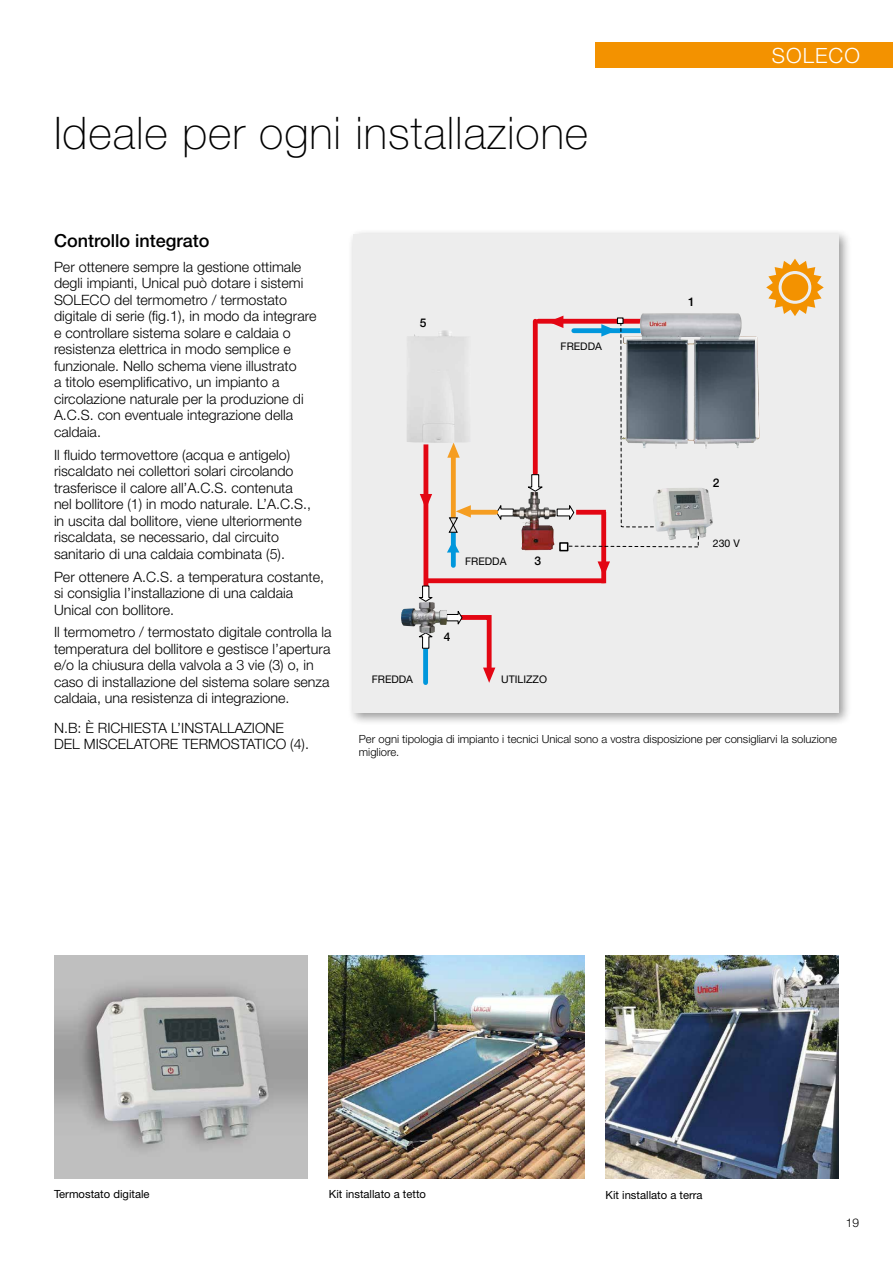
<style>
.page{position:relative;width:893px;height:1263px;background:#fff}
.page>*{position:absolute;margin:0;border:0;box-sizing:border-box;transform-origin:0 0}
.t1{font:100 45px "Helvetica Neue";letter-spacing:.02em;color:#000}
.t2{font:300 21px "Helvetica Neue";letter-spacing:.05em;color:#fff}
.t3{font:500 18px "Helvetica Neue";color:#000}
.t4{font:300 14.25px/16.5px "Helvetica Neue";color:#000}
.t5{font:500 12px "Helvetica Neue";color:#000}
.t6{font:300 12px "Helvetica Neue";color:#000}
.t7{font:300 11.25px/13.5px "Helvetica Neue";color:#000}
.t8{font:11.25px "Helvetica Neue";color:#000}
.t9{font:10.5px "Helvetica Neue";color:#000}
</style>
<div class="page">
<div style="left:595px;top:43px;width:298px;height:25px;background:#f39200"></div>
<div style="left:348px;top:229px;width:504px;height:497px;background:#000;opacity:.4"></div>
<div style="left:353px;top:234px;width:486px;height:479px;background:#ededed"></div>
<img style="left:54px;top:956px;width:254px;height:222px">
<img style="left:329px;top:956px;width:255px;height:222px">
<img style="left:605px;top:956px;width:234px;height:222px">
<div style="left:426px;top:578px;width:179px;height:5px;background:#e30613"></div>
<svg style="left:447px;top:443px;width:13px;height:15px"></svg>
<div style="left:601px;top:512px;width:5px;height:71px;background:#e30613"></div>
<svg style="left:598px;top:561px;width:12px;height:15px"></svg>
<div style="left:423px;top:444px;width:5px;height:147px;background:#e30613"></div>
<div style="left:559px;top:542px;width:9px;height:9px;border:2px solid #000"></div>
<div style="left:451px;top:456px;width:5px;height:65px;background:#f59d21"></div>
<svg style="left:447px;top:541px;width:12px;height:11px"></svg>
<div style="left:451px;top:550px;width:5px;height:15px;background:#0097dc"></div>
<svg style="left:496px;top:505px;width:17px;height:15px"></svg>
<div style="left:465px;top:510px;width:31px;height:5px;background:#f59d21"></div>
<svg style="left:420px;top:494px;width:12px;height:15px"></svg>
<div style="left:423px;top:649px;width:5px;height:34px;background:#0097dc"></div>
<svg style="left:447px;top:611px;width:48px;height:72px"></svg>
<svg style="left:418px;top:633px;width:15px;height:16px"></svg>
<svg style="left:418px;top:585px;width:15px;height:17px"></svg>
<div style="left:451px;top:531px;width:5px;height:15px;background:#0097dc"></div>
<svg style="left:448px;top:505px;width:23px;height:28px"></svg>
<img style="left:513px;top:507px;width:40px;height:43px">
<img style="left:641px;top:313px;width:118px;height:135px">
<img style="left:401px;top:602px;width:46px;height:31px">
<svg style="left:526px;top:316px;width:174px;height:232px"></svg>
<div style="left:617px;top:317px;width:7px;height:7px;border:1px solid #000"></div>
<img style="left:407px;top:330px;width:61px;height:113px">
<img style="left:653px;top:488px;width:47px;height:52px">
<svg style="left:766px;top:259px;width:58px;height:57px"></svg>
<div style="left:782px;top:274px;width:26px;height:27px;background:#f39200;border-radius:50%"></div>
<h1 class="t1" style="left:54px;top:108px;width:536px">Ideale per ogni installazione</h1>
<h2 class="t2" style="left:772px;top:43px;width:90px">SOLECO</h2>
<p class="t3" style="left:54px;top:230px;width:157px">Controllo integrato</p>
<p class="t4" style="left:54px;top:258px;width:264px">Per ottenere sempre la gestione ottimale degli impianti, Unical può dotare i sistemi SOLECO del termometro / termostato digitale di serie (fig.1), in modo da integrare e controllare sistema solare e caldaia o resistenza elettrica in modo semplice e funzionale. Nello schema viene illustrato<br>a titolo esemplificativo, un impianto a circolazione naturale per la produzione di A.C.S. con eventuale integrazione della caldaia.</p>
<p class="t4" style="left:54px;top:446px;width:259px">Il fluido termovettore (acqua e antigelo) riscaldato nei collettori solari circolando trasferisce il calore all’A.C.S. contenuta nel bollitore (1) in modo naturale. L’A.C.S., in uscita dal bollitore, viene ulteriormente riscaldata, se necessario, dal circuito sanitario di una caldaia combinata (5).</p>
<p class="t4" style="left:54px;top:568px;width:272px">Per ottenere A.C.S. a temperatura costante, si consiglia l’installazione di una caldaia<br>Unical con bollitore.</p>
<p class="t4" style="left:54px;top:624px;width:279px">Il termometro / termostato digitale controlla la temperatura del bollitore e gestisce l’apertura e/o la chiusura della valvola a 3 vie (3) o, in caso di installazione del sistema solare senza caldaia, una resistenza di integrazione.</p>
<p class="t4" style="left:54px;top:719px;width:257px">N.B: È RICHIESTA L’INSTALLAZIONE<br>DEL MISCELATORE TERMOSTATICO (4).</p>
<p class="t5" style="left:420px;top:316px;width:8px">5</p>
<p class="t9" style="left:561px;top:340px;width:43px">FREDDA</p>
<p class="t9" style="left:465px;top:555px;width:43px">FREDDA</p>
<p class="t5" style="left:444px;top:629px;width:8px">4</p>
<p class="t5" style="left:534px;top:554px;width:8px">3</p>
<p class="t9" style="left:372px;top:673px;width:43px">FREDDA</p>
<p class="t9" style="left:501px;top:673px;width:47px">UTILIZZO</p>
<p class="t5" style="left:688px;top:295px;width:8px">1</p>
<p class="t5" style="left:713px;top:475px;width:8px">2</p>
<p class="t9" style="left:713px;top:537px;width:28px">230 V</p>
<p class="t7" style="left:359px;top:732px;width:480px">Per ogni tipologia di impianto i tecnici Unical sono a vostra disposizione per consigliarvi la soluzione migliore.</p>
<p class="t8" style="left:54px;top:1187px;width:97px">Termostato digitale</p>
<p class="t8" style="left:329px;top:1187px;width:99px">Kit installato a tetto</p>
<p class="t8" style="left:605px;top:1188px;width:99px">Kit installato a terra</p>
<p class="t6" style="left:846px;top:1216px;width:15px">19</p>
</div>
